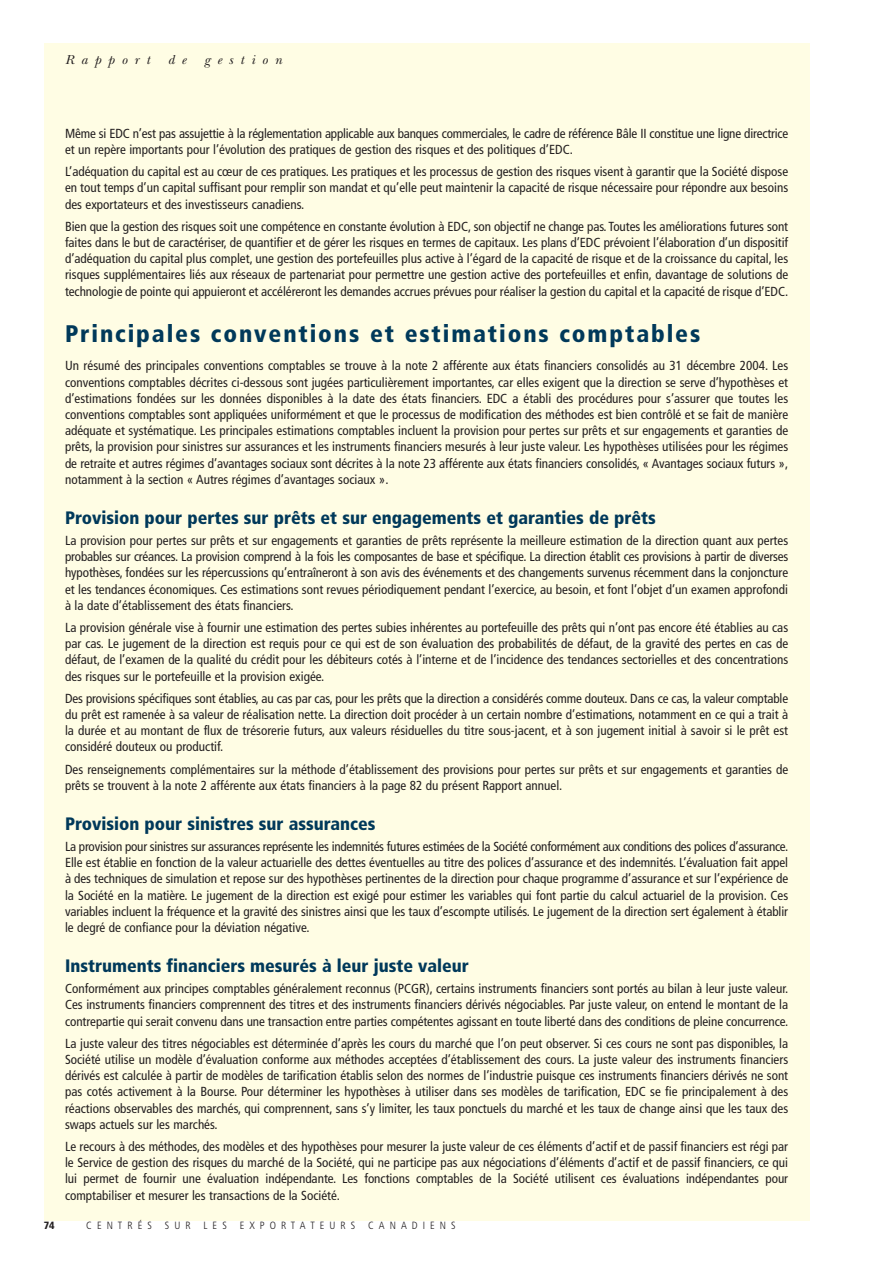
<style>
.page{position:relative;width:893px;height:1263px;background:#fff}
.page>*{position:absolute;margin:0;border:0;box-sizing:border-box;transform-origin:0 0}
.t1{font:900 condensed 24px "Frutiger";letter-spacing:.08em;color:#00395a}
.t2{font:900 condensed 18px "Frutiger";color:#00395a}
.t3{font:italic 13.5px "New Baskerville";letter-spacing:.52em;color:#231f20}
.t4{font:condensed 13.2px/16.2px "Frutiger";color:#231f20;text-align:justify}
.t5{font:300 condensed 10.5px "Frutiger";letter-spacing:.48em;color:#231f20}
.t6{font:900 condensed 10.5px "Frutiger";color:#231f20}
</style>
<div class="page">
<div style="left:44px;top:43px;width:766px;height:1178px;background:#fffde4"></div>
<p class="t3" style="left:65px;top:55px;width:86px">Rapport</p>
<p class="t3" style="left:168px;top:55px;width:20px">d e</p>
<p class="t3" style="left:204px;top:55px;width:79px">gestion</p>
<p class="t4" style="left:65px;top:126px;width:724px">Même si EDC n’est pas assujettie à la réglementation applicable aux banques commerciales, le cadre de référence Bâle II constitue une ligne directrice et un repère importants pour l’évolution des pratiques de gestion des risques et des politiques d’EDC.</p>
<p class="t4" style="left:65px;top:165px;width:724px">L’adéquation du capital est au cœur de ces pratiques. Les pratiques et les processus de gestion des risques visent à garantir que la Société dispose en tout temps d’un capital suffisant pour remplir son mandat et qu’elle peut maintenir la capacité de risque nécessaire pour répondre aux besoins des exportateurs et des investisseurs canadiens.</p>
<p class="t4" style="left:65px;top:219px;width:724px">Bien que la gestion des risques soit une compétence en constante évolution à EDC, son objectif ne change pas. Toutes les améliorations futures sont faites dans le but de caractériser, de quantifier et de gérer les risques en termes de capitaux. Les plans d’EDC prévoient l’élaboration d’un dispositif d’adéquation du capital plus complet, une gestion des portefeuilles plus active à l’égard de la capacité de risque et de la croissance du capital, les risques supplémentaires liés aux réseaux de partenariat pour permettre une gestion active des portefeuilles et enfin, davantage de solutions de technologie de pointe qui appuieront et accéléreront les demandes accrues prévues pour réaliser la gestion du capital et la capacité de risque d’EDC.</p>
<h1 class="t1" style="left:65px;top:324px;width:636px">Principales conventions et estimations comptables</h1>
<p class="t4" style="left:65px;top:359px;width:724px">Un résumé des principales conventions comptables se trouve à la note 2 afférente aux états financiers consolidés au 31 décembre 2004. Les conventions comptables décrites ci-dessous sont jugées particulièrement importantes, car elles exigent que la direction se serve d’hypothèses et d’estimations fondées sur les données disponibles à la date des états financiers. EDC a établi des procédures pour s’assurer que toutes les conventions comptables sont appliquées uniformément et que le processus de modification des méthodes est bien contrôlé et se fait de manière adéquate et systématique. Les principales estimations comptables incluent la provision pour pertes sur prêts et sur engagements et garanties de prêts, la provision pour sinistres sur assurances et les instruments financiers mesurés à leur juste valeur. Les hypothèses utilisées pour les régimes de retraite et autres régimes d’avantages sociaux sont décrites à la note 23 afférente aux états financiers consolidés, « Avantages sociaux futurs », notamment à la section « Autres régimes d’avantages sociaux ».</p>
<h2 class="t2" style="left:65px;top:511px;width:592px">Provision pour pertes sur prêts et sur engagements et garanties de prêts</h2>
<p class="t4" style="left:65px;top:533px;width:724px">La provision pour pertes sur prêts et sur engagements et garanties de prêts représente la meilleure estimation de la direction quant aux pertes probables sur créances. La provision comprend à la fois les composantes de base et spécifique. La direction établit ces provisions à partir de diverses hypothèses, fondées sur les répercussions qu’entraîneront à son avis des événements et des changements survenus récemment dans la conjoncture et les tendances économiques. Ces estimations sont revues périodiquement pendant l’exercice, au besoin, et font l’objet d’un examen approfondi à la date d’établissement des états financiers.</p>
<p class="t4" style="left:65px;top:620px;width:724px">La provision générale vise à fournir une estimation des pertes subies inhérentes au portefeuille des prêts qui n’ont pas encore été établies au cas par cas. Le jugement de la direction est requis pour ce qui est de son évaluation des probabilités de défaut, de la gravité des pertes en cas de défaut, de l’examen de la qualité du crédit pour les débiteurs cotés à l’interne et de l’incidence des tendances sectorielles et des concentrations des risques sur le portefeuille et la provision exigée.</p>
<p class="t4" style="left:65px;top:691px;width:724px">Des provisions spécifiques sont établies, au cas par cas, pour les prêts que la direction a considérés comme douteux. Dans ce cas, la valeur comptable du prêt est ramenée à sa valeur de réalisation nette. La direction doit procéder à un certain nombre d’estimations, notamment en ce qui a trait à la durée et au montant de flux de trésorerie futurs, aux valeurs résiduelles du titre sous-jacent, et à son jugement initial à savoir si le prêt est considéré douteux ou productif.</p>
<p class="t4" style="left:65px;top:762px;width:724px">Des renseignements complémentaires sur la méthode d’établissement des provisions pour pertes sur prêts et sur engagements et garanties de prêts se trouvent à la note 2 afférente aux états financiers à la page 82 du présent Rapport annuel.</p>
<h2 class="t2" style="left:65px;top:817px;width:312px">Provision pour sinistres sur assurances</h2>
<p class="t4" style="left:65px;top:839px;width:724px">La provision pour sinistres sur assurances représente les indemnités futures estimées de la Société conformément aux conditions des polices d’assurance.<br>Elle est établie en fonction de la valeur actuarielle des dettes éventuelles au titre des polices d’assurance et des indemnités. L’évaluation fait appel à des techniques de simulation et repose sur des hypothèses pertinentes de la direction pour chaque programme d’assurance et sur l’expérience de la Société en la matière. Le jugement de la direction est exigé pour estimer les variables qui font partie du calcul actuariel de la provision. Ces variables incluent la fréquence et la gravité des sinistres ainsi que les taux d’escompte utilisés. Le jugement de la direction sert également à établir le degré de confiance pour la déviation négative.</p>
<h2 class="t2" style="left:65px;top:959px;width:405px">Instruments financiers mesurés à leur juste valeur</h2>
<p class="t4" style="left:65px;top:981px;width:724px">Conformément aux principes comptables généralement reconnus (PCGR), certains instruments financiers sont portés au bilan à leur juste valeur.<br>Ces instruments financiers comprennent des titres et des instruments financiers dérivés négociables. Par juste valeur, on entend le montant de la contrepartie qui serait convenu dans une transaction entre parties compétentes agissant en toute liberté dans des conditions de pleine concurrence.</p>
<p class="t4" style="left:65px;top:1036px;width:724px">La juste valeur des titres négociables est déterminée d’après les cours du marché que l’on peut observer. Si ces cours ne sont pas disponibles, la Société utilise un modèle d’évaluation conforme aux méthodes acceptées d’établissement des cours. La juste valeur des instruments financiers dérivés est calculée à partir de modèles de tarification établis selon des normes de l’industrie puisque ces instruments financiers dérivés ne sont pas cotés activement à la Bourse. Pour déterminer les hypothèses à utiliser dans ses modèles de tarification, EDC se fie principalement à des réactions observables des marchés, qui comprennent, sans s’y limiter, les taux ponctuels du marché et les taux de change ainsi que les taux des swaps actuels sur les marchés.</p>
<p class="t4" style="left:65px;top:1139px;width:724px">Le recours à des méthodes, des modèles et des hypothèses pour mesurer la juste valeur de ces éléments d’actif et de passif financiers est régi par le Service de gestion des risques du marché de la Société, qui ne participe pas aux négociations d’éléments d’actif et de passif financiers, ce qui lui permet de fournir une évaluation indépendante. Les fonctions comptables de la Société utilisent ces évaluations indépendantes pour comptabiliser et mesurer les transactions de la Société.</p>
<p class="t6" style="left:44px;top:1221px;width:12px">74</p>
<p class="t5" style="left:86px;top:1221px;width:371px">CENTRÉS SUR LES EXPORTATEURS CANADIENS</p>
</div>
